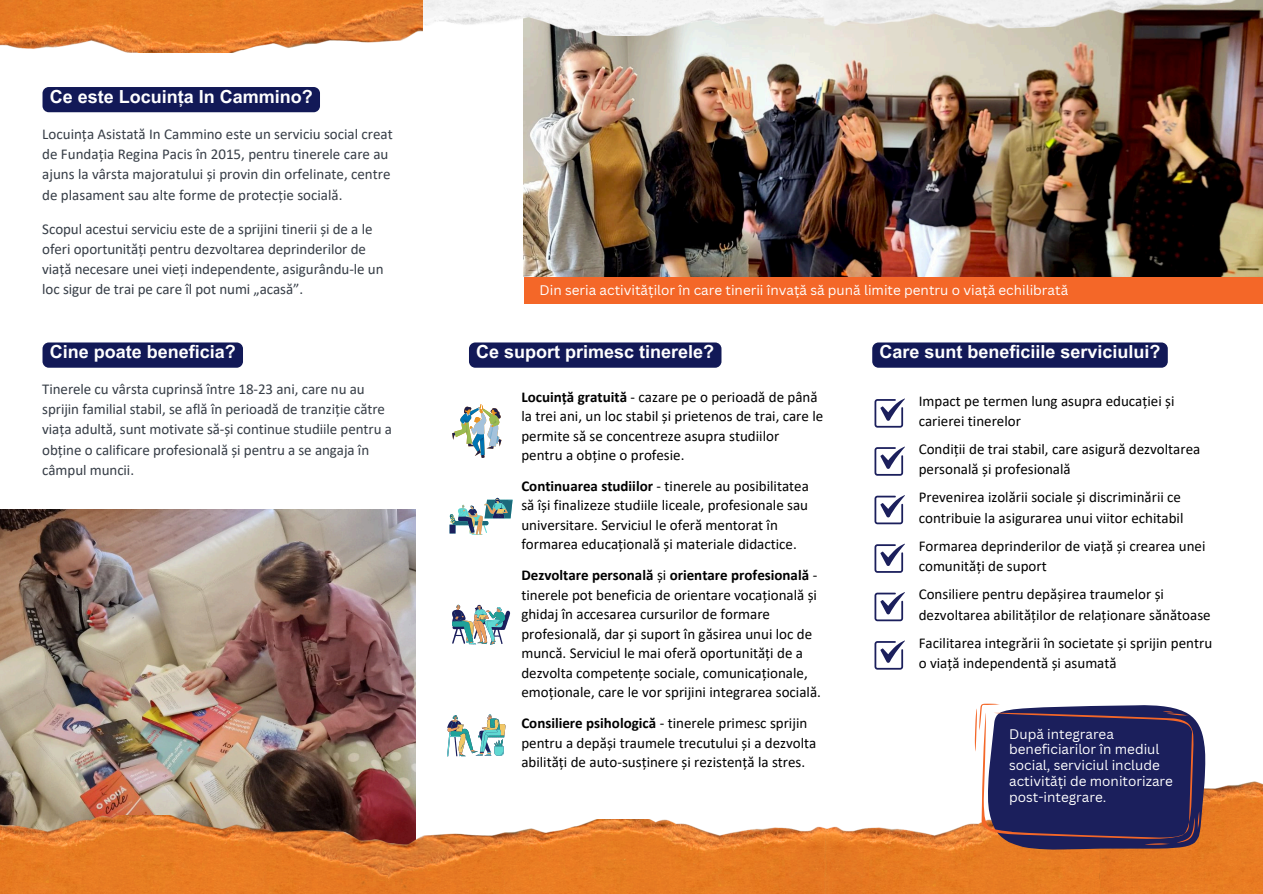
<style>
.page{position:relative;width:1263px;height:894px;background:#fff}
.page>*{position:absolute;margin:0;border:0;box-sizing:border-box;transform-origin:0 0}
.t1{font:700 18px "Arial MT Pro";color:#fff}
.t2{font:15px/19.5px "Calibri";color:#000}
.t3{font:15px/20.1px "Calibri";letter-spacing:-.005em;color:#363d46}
.t4{font:13.5px/15.8px "Canva Sans";color:#fff}
.s1{font-weight:700}
</style>
<div class="page">
<div style="left:524px;top:224px;width:739px;height:80px;background:#f46728"></div>
<img style="left:524px;top:35px;width:739px;height:242px">
<img style="left:0;top:509px;width:416px;height:310px">
<img style="left:125px;top:52px;width:111px;height:1px">
<img style="left:0;top:815px;width:391px;height:78px">
<img style="left:388px;top:819px;width:436px;height:74px">
<img style="left:824px;top:823px;width:276px;height:70px">
<img style="left:1100px;top:781px;width:163px;height:112px">
<img style="left:422px;top:0;width:394px;height:35px">
<img style="left:816px;top:0;width:447px;height:36px">
<svg style="left:449px;top:497px;width:63px;height:37px"></svg>
<svg style="left:452px;top:604px;width:58px;height:40px"></svg>
<svg style="left:447px;top:714px;width:58px;height:41px"></svg>
<svg style="left:452px;top:404px;width:49px;height:54px"></svg>
<svg style="left:975px;top:703px;width:230px;height:146px;background:#3c3766"></svg>
<svg style="left:874px;top:398px;width:31px;height:29px"></svg>
<svg style="left:874px;top:446px;width:31px;height:29px"></svg>
<svg style="left:874px;top:495px;width:31px;height:29px"></svg>
<svg style="left:874px;top:543px;width:31px;height:29px"></svg>
<svg style="left:874px;top:592px;width:31px;height:29px"></svg>
<svg style="left:874px;top:640px;width:31px;height:29px"></svg>
<img style="left:0;top:0;width:422px;height:52px">
<div style="left:43px;top:342px;width:200px;height:25px;background:#121957;border-radius:6px"></div>
<div style="left:43px;top:87px;width:277px;height:25px;background:#121957;border-radius:6px"></div>
<div style="left:469px;top:342px;width:252px;height:25px;background:#121957;border-radius:6px"></div>
<div style="left:872px;top:342px;width:296px;height:25px;background:#121957;border-radius:6px"></div>
<h2 class="t1" style="left:50px;top:90px;width:265px">Ce este Locuința In Cammino?</h2>
<p class="t3" style="left:42px;top:125px;width:352px">Locuința Asistată In Cammino este un serviciu social creat de Fundația Regina Pacis în 2015, pentru tinerele care au ajuns la vârsta majoratului și provin din orfelinate, centre de plasament sau alte forme de protecție socială.</p>
<h1 class="t3" style="left:42px;top:220px;width:343px">Scopul acestui serviciu este de a sprijini tinerii și de a le oferi oportunități pentru dezvoltarea deprinderilor de viață necesare unei vieți independente, asigurându-le un loc sigur de trai pe care îl pot numi „acasă”.</h1>
<h2 class="t1" style="left:50px;top:345px;width:188px">Cine poate beneficia?</h2>
<h2 class="t3" style="left:42px;top:380px;width:351px">Tinerele cu vârsta cuprinsă între 18-23 ani, care nu au sprijin familial stabil, se află în perioadă de tranziție către viața adultă, sunt motivate să-și continue studiile pentru a obține o calificare profesională și pentru a se angaja în câmpul muncii.</h2>
<p class="t4" style="left:540px;top:281px;width:530px">Din seria activităților în care tinerii învață să pună limite pentru o viață echilibrată</p>
<h1 class="t1" style="left:476px;top:345px;width:240px">Ce suport primesc tinerele?</h1>
<h1 class="t1" style="left:879px;top:345px;width:283px">Care sunt beneficiile serviciului?</h1>
<h1 class="t2" style="left:919px;top:392px;width:257px;line-height:20.2px">Impact pe termen lung asupra educației și carierei tinerelor</h1>
<h2 class="t2" style="left:919px;top:440px;width:283px;line-height:20.2px">Condiții de trai stabil, care asigură dezvoltarea personală și profesională</h2>
<h2 class="t2" style="left:919px;top:488px;width:266px;line-height:20.2px">Prevenirea izolării sociale și discriminării ce contribuie la asigurarea unui viitor echitabil</h2>
<h2 class="t2" style="left:919px;top:537px;width:288px;line-height:20.2px">Formarea deprinderilor de viață și crearea unei comunități de suport</h2>
<h2 class="t2" style="left:919px;top:585px;width:293px;line-height:20.2px">Consiliere pentru depășirea traumelor și dezvoltarea abilităților de relaționare sănătoase</h2>
<h2 class="t2" style="left:919px;top:634px;width:295px;line-height:20.2px">Facilitarea integrării în societate și sprijin pentru o viață independentă și asumată</h2>
<p class="t2" style="left:521px;top:388px;width:303px"><span class="s1">Locuință gratuită</span> - cazare pe o perioadă de până la trei ani, un loc stabil și prietenos de trai, care le permite să se concentreze asupra studiilor pentru a obține o profesie.</p>
<p class="t2" style="left:521px;top:477px;width:289px"><span class="s1">Continuarea studiilor</span> - tinerele au posibilitatea să își finalizeze studiile liceale, profesionale sau universitare. Serviciul le oferă mentorat în formarea educațională și materiale didactice.</p>
<p class="t2" style="left:521px;top:566px;width:301px"><span class="s1">Dezvoltare personală</span> și <span class="s1">orientare profesională</span> - tinerele pot beneficia de orientare vocațională și ghidaj în accesarea cursurilor de formare profesională, dar și suport în găsirea unui loc de muncă. Serviciul le mai oferă oportunități de a dezvolta competențe sociale, comunicaționale, emoționale, care le vor sprijini integrarea socială.</p>
<p class="t2" style="left:521px;top:714px;width:297px"><span class="s1">Consiliere psihologică</span> - tinerele primesc sprijin pentru a depăși traumele trecutului și a dezvolta abilități de auto-susținere și rezistență la stres.</p>
<h2 class="t4" style="left:1009px;top:725px;width:165px">După integrarea beneficiarilor în mediul social, serviciul include activități de monitorizare post-integrare.</h2>
</div>
